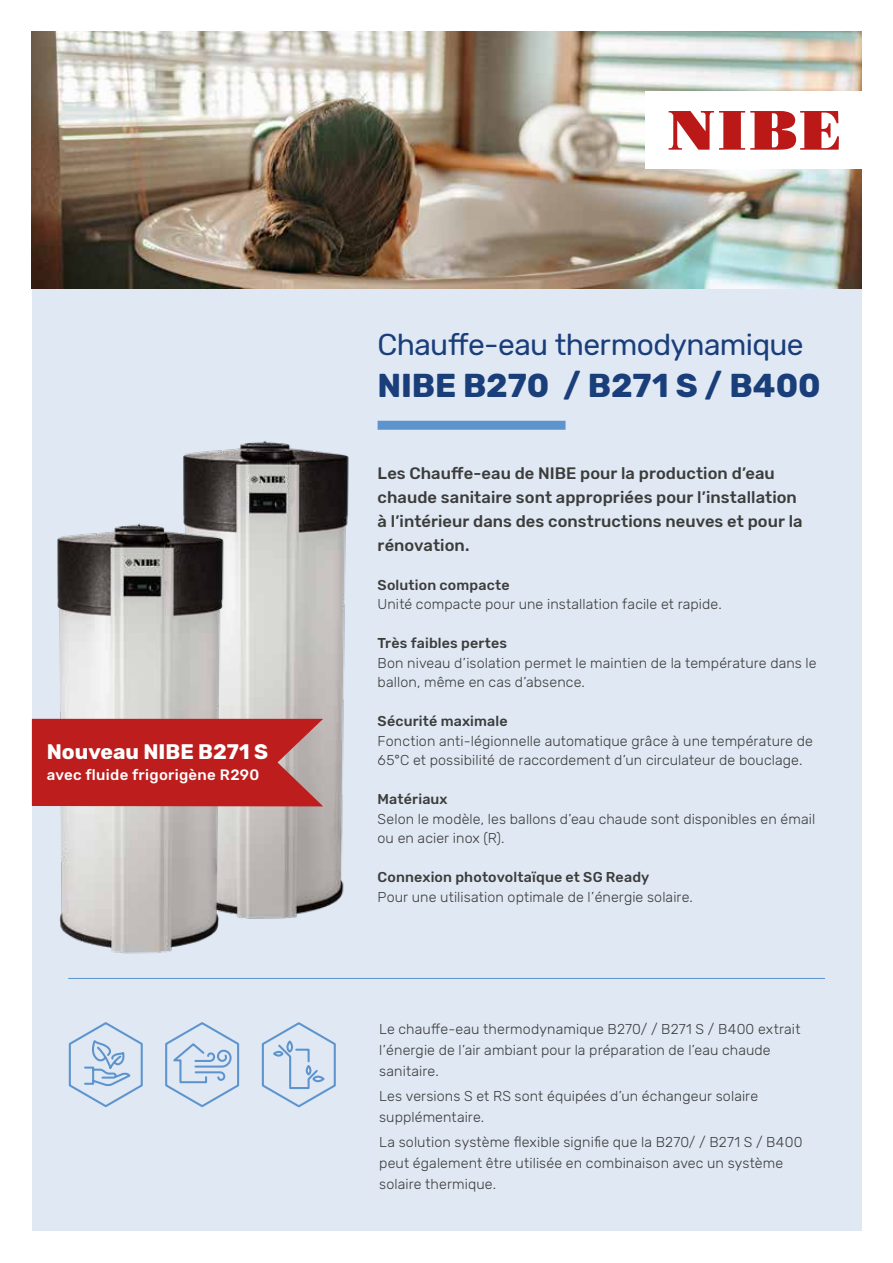
<style>
.page{position:relative;width:893px;height:1263px;background:#fff}
.page>*{position:absolute;margin:0;border:0;box-sizing:border-box;transform-origin:0 0}
.t1{font:700 33px "Rubik";letter-spacing:-.005em;color:#1a3e7a}
.t2{font:30px "Rubik";letter-spacing:-.02em;color:#1a3e7a}
.t3{font:700 21px "Rubik";color:#fff}
.t4{font:500 16.5px/24px "Rubik";letter-spacing:.005em;color:#3c3c3b}
.t5{font:500 15px "Rubik";letter-spacing:.02em;color:#fff}
.t6{font:300 14.25px/21px "Rubik";letter-spacing:.005em;color:#3c3c3b}
.t7{font:500 14.25px "Rubik";letter-spacing:.01em;color:#3c3c3b}
</style>
<div class="page">
<div style="left:32px;top:32px;width:829px;height:1199px;background:#dfe8f3"></div>
<hr style="left:68px;top:978px;width:757px;height:1px;background:#5d94ce">
<div style="left:378px;top:421px;width:188px;height:9px;background:#5d94ce"></div>
<img style="left:32px;top:32px;width:829px;height:256px">
<div style="left:645px;top:91px;width:217px;height:78px;background:#fff"></div>
<svg style="left:669px;top:111px;width:170px;height:39px"></svg>
<svg style="left:68px;top:1022px;width:75px;height:85px"></svg>
<svg style="left:165px;top:1022px;width:75px;height:85px"></svg>
<svg style="left:261px;top:1022px;width:75px;height:86px"></svg>
<img style="left:183px;top:441px;width:166px;height:478px">
<img style="left:44px;top:512px;width:189px;height:442px">
<svg style="left:32px;top:719px;width:291px;height:87px;background:#bc2827"></svg>
<h3 class="t3" style="left:47px;top:739px;width:223px">Nouveau NIBE B271 S</h3>
<p class="t5" style="left:47px;top:766px;width:214px">avec fluide frigorigène R290</p>
<h2 class="t2" style="left:378px;top:328px;width:428px">Chauffe-eau thermodynamique</h2>
<h1 class="t1" style="left:378px;top:366px;width:445px">NIBE B270 / B271 S / B400</h1>
<p class="t4" style="left:378px;top:462px;width:426px">Les Chauffe-eau de NIBE pour la production d’eau chaude sanitaire sont appropriées pour l’installation à l’intérieur dans des constructions neuves et pour la rénovation.</p>
<p class="t7" style="left:378px;top:577px;width:134px">Solution compacte</p>
<p class="t6" style="left:378px;top:594px;width:346px">Unité compacte pour une installation facile et rapide.</p>
<p class="t7" style="left:378px;top:635px;width:131px">Très faibles pertes</p>
<p class="t6" style="left:378px;top:654px;width:441px;line-height:19.5px">Bon niveau d’isolation permet le maintien de la température dans le ballon, même en cas d’absence.</p>
<p class="t7" style="left:378px;top:713px;width:132px">Sécurité maximale</p>
<p class="t6" style="left:378px;top:732px;width:437px;line-height:19.5px">Fonction anti-légionnelle automatique grâce à une température de<br>65°C et possibilité de raccordement d’un circulateur de bouclage.</p>
<p class="t7" style="left:378px;top:791px;width:72px">Matériaux</p>
<p class="t6" style="left:378px;top:810px;width:439px;line-height:19.5px">Selon le modèle, les ballons d’eau chaude sont disponibles en émail ou en acier inox (R).</p>
<p class="t7" style="left:378px;top:869px;width:273px">Connexion photovoltaïque et SG Ready</p>
<p class="t6" style="left:378px;top:887px;width:317px">Pour une utilisation optimale de l’énergie solaire.</p>
<p class="t6" style="left:379px;top:1019px;width:423px">Le chauffe-eau thermodynamique B270/ / B271 S / B400 extrait l’énergie de l’air ambiant pour la préparation de l’eau chaude sanitaire.</p>
<p class="t6" style="left:379px;top:1086px;width:380px">Les versions S et RS sont équipées d’un échangeur solaire supplémentaire.</p>
<p class="t6" style="left:379px;top:1132px;width:425px">La solution système flexible signifie que la B270/ / B271 S / B400 peut également être utilisée en combinaison avec un système solaire thermique.</p>
</div>
